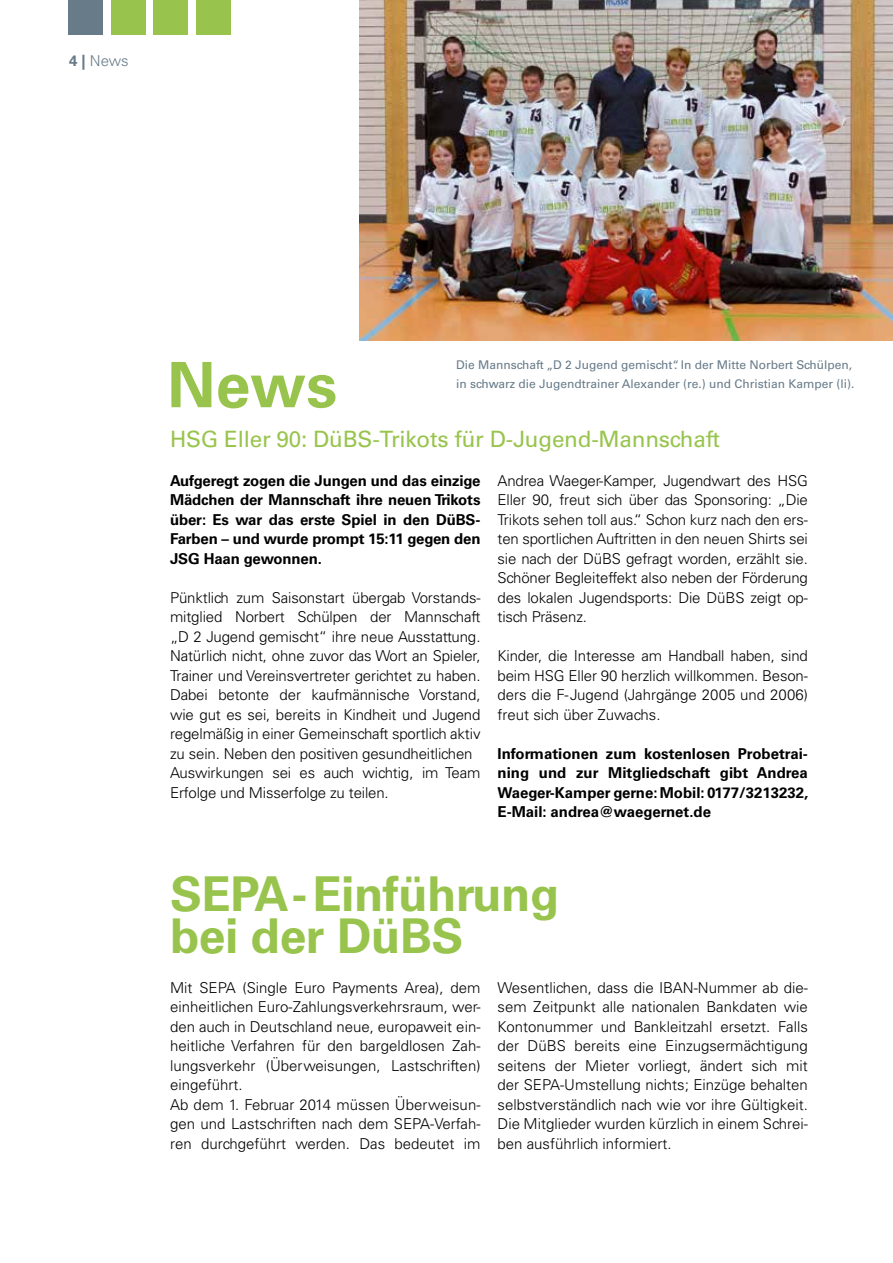
<style>
.page{position:relative;width:893px;height:1263px;background:#fff}
.page>*{position:absolute;margin:0;border:0;box-sizing:border-box;transform-origin:0 0}
.t1{font:700 62.55px "Univers";color:#98c44d}
.t2{font:700 48px/42px "Univers";letter-spacing:-.01em;color:#98c44d}
.t3{font:22.5px "Univers";letter-spacing:-.01em;color:#98c44d}
.t4{font:300 15px/19.5px "Univers";letter-spacing:-.01em;color:#000;text-align:justify}
.t5{font:700 15px/19.5px "Univers";letter-spacing:-.01em;color:#000;text-align:justify}
.t6{font:300 15px "Univers";color:#677b89}
.t7{font:12px/19.5px "Univers";color:#677b89}
.s1{font-weight:700}
</style>
<div class="page">
<img style="left:359px;top:0;width:534px;height:341px">
<div style="left:68px;top:0;width:35px;height:35px;background:#677b89"></div>
<div style="left:153px;top:0;width:35px;height:35px;background:#98c44d"></div>
<div style="left:196px;top:0;width:35px;height:35px;background:#98c44d"></div>
<div style="left:111px;top:0;width:35px;height:35px;background:#98c44d"></div>
<p class="t6" style="left:69px;top:51px;width:61px"><span class="s1">4 |</span> News</p>
<h1 class="t1" style="left:167px;top:349px;width:172px">News</h1>
<p class="t7" style="left:456px;top:355px;width:400px">Die Mannschaft „D 2 Jugend gemischt“. In der Mitte Norbert Schülpen, in schwarz die Jugendtrainer Alexander (re.) und Christian Kamper (li).</p>
<h3 class="t3" style="left:170px;top:425px;width:551px">HSG Eller 90: DüBS-Trikots für D-Jugend-Mannschaft</h3>
<p class="t5" style="left:170px;top:471px;width:312px">Aufgeregt zogen die Jungen und das einzige Mädchen der Mannschaft ihre neuen Trikots über: Es war das erste Spiel in den DüBS-Farben – und wurde prompt 15:11 gegen den JSG Haan gewonnen.</p>
<p class="t4" style="left:170px;top:588px;width:312px;text-align:left">Pünktlich zum Saisonstart übergab Vorstands&shy;mitglied Norbert Schülpen der Mannschaft „D 2 Jugend gemischt“ ihre neue Ausstattung.<br>Natürlich nicht, ohne zuvor das Wort an Spieler, Trainer und Vereinsvertreter gerichtet zu haben.<br>Dabei betonte der kaufmännische Vorstand, wie gut es sei, bereits in Kindheit und Jugend regelmäßig in einer Gemeinschaft sportlich aktiv zu sein. Neben den positiven gesundheitlichen Auswirkungen sei es auch wichtig, im Team Erfolge und Misserfolge zu teilen.</p>
<p class="t4" style="left:497px;top:471px;width:312px">Andrea Waeger-Kamper, Jugendwart des HSG Eller 90, freut sich über das Sponsoring: „Die Trikots sehen toll aus.“ Schon kurz nach den ers&shy;ten sportlichen Auftritten in den neuen Shirts sei sie nach der DüBS gefragt worden, erzählt sie.<br>Schöner Begleiteffekt also neben der Förderung des lokalen Jugendsports: Die DüBS zeigt op&shy;tisch Präsenz.</p>
<p class="t4" style="left:497px;top:646px;width:312px">Kinder, die Interesse am Handball haben, sind beim HSG Eller 90 herzlich willkommen. Beson&shy;ders die F-Jugend (Jahrgänge 2005 und 2006) freut sich über Zuwachs.</p>
<p class="t5" style="left:497px;top:744px;width:312px">Informationen zum kostenlosen Probetrai&shy;ning und zur Mitgliedschaft gibt Andrea Waeger-Kamper gerne: Mobil: 0177/3213232, E-Mail: andrea@waegernet.de</p>
<h2 class="t2" style="left:170px;top:873px;width:391px">SEPA-Einführung bei der DüBS</h2>
<p class="t4" style="left:170px;top:978px;width:312px;text-align:left">Mit SEPA (Single Euro Payments Area), dem einheitlichen Euro-Zahlungsverkehrsraum, wer&shy;den auch in Deutschland neue, europaweit ein&shy;heitliche Verfahren für den bargeldlosen Zah&shy;lungsverkehr (Überweisungen, Lastschriften) eingeführt.<br>Ab dem 1. Februar 2014 müssen Überweisun&shy;gen und Lastschriften nach dem SEPA-Verfah&shy;ren durchgeführt werden. Das bedeutet im</p>
<p class="t4" style="left:497px;top:978px;width:312px">Wesentlichen, dass die IBAN-Nummer ab die&shy;sem Zeitpunkt alle nationalen Bankdaten wie Kontonummer und Bankleitzahl ersetzt. Falls der DüBS bereits eine Einzugsermächtigung seitens der Mieter vorliegt, ändert sich mit der SEPA-Umstellung nichts; Einzüge behalten selbstverständlich nach wie vor ihre Gültigkeit.<br>Die Mitglieder wurden kürzlich in einem Schrei&shy;ben ausführlich informiert.</p>
</div>
